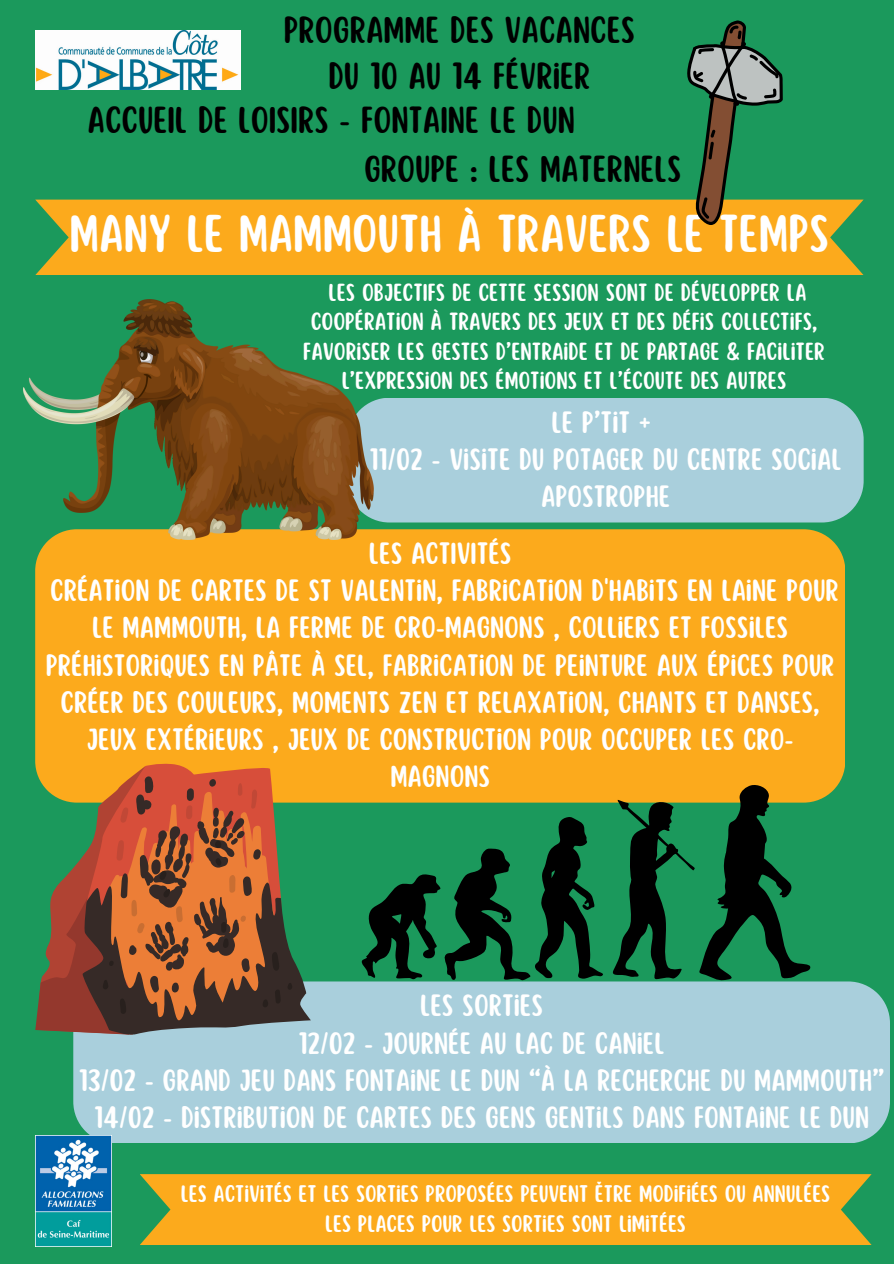
<style>
.page{position:relative;width:894px;height:1264px;background:#fff}
.page>*{position:absolute;margin:0;border:0;box-sizing:border-box;transform-origin:0 0}
.t1{font:46.5px "Scripter";color:#fff}
.t2{font:33px/46.2px "Scripter";color:#000;text-align:center}
.t3{font:27px/37.2px "Scripter";color:#fff;text-align:center}
.t4{font:21.6px/29.2px "Scripter";color:#fff;text-align:center}
.t5{font:21px "Scripter";color:#fff}
</style>
<div class="page">
<div style="left:0;top:0;width:893px;height:1263px;background:#1b995c"></div>
<div style="left:73px;top:981px;width:816px;height:162px;background:#a9cfdc"></div>
<div style="left:35px;top:529px;width:809px;height:273px;background:#fcaa1c"></div>
<div style="left:140px;top:1174px;width:731px;height:70px;background:#fcaa1c"></div>
<img style="left:35px;top:31px;width:205px;height:58px">
<img style="left:35px;top:1135px;width:77px;height:111px">
<div style="left:35px;top:199px;width:828px;height:76px;background:#fcaa1c"></div>
<div style="left:373px;top:398px;width:490px;height:124px;background:#a9cfdc"></div>
<img style="left:24px;top:299px;width:349px;height:240px">
<svg style="left:35px;top:766px;width:276px;height:270px"></svg>
<svg style="left:684px;top:20px;width:98px;height:205px"></svg>
<svg style="left:361px;top:817px;width:242px;height:164px"></svg>
<svg style="left:612px;top:783px;width:199px;height:197px"></svg>
<p class="t2" style="left:284px;top:8px;width:352px">PROGRAMME DES VACANCES<br>DU 10 AU 14 FÉVRIER</p>
<h4 class="t2" style="left:88px;top:99px;width:489px">ACCUEIL DE LOISIRS - FONTAINE LE DUN</h4>
<h4 class="t2" style="left:364px;top:147px;width:319px">GROUPE : LES MATERNELS</h4>
<h2 class="t1" style="left:69px;top:211px;width:761px">MANY LE MAMMOUTH À TRAVERS LE TEMPS</h2>
<p class="t4" style="left:303px;top:279px;width:523px">LES OBJECTIFS DE CETTE SESSION SONT DE DÉVELOPPER LA COOPÉRATION À TRAVERS DES JEUX ET DES DÉFIS COLLECTIFS, FAVORISER LES GESTES D’ENTRAIDE ET DE PARTAGE &amp; FACILITER L’EXPRESSION DES ÉMOTIONS ET L’ÉCOUTE DES AUTRES</p>
<h1 class="t3" style="left:369px;top:404px;width:473px">LE P’TIT +<br>11/02 - VISITE DU POTAGER DU CENTRE SOCIAL<br>APOSTROPHE</h1>
<p class="t3" style="left:46px;top:536px;width:794px">LES ACTIVITÉS<br>CRÉATION DE CARTES DE ST VALENTIN, FABRICATION D'HABITS EN LAINE POUR LE MAMMOUTH, LA FERME DE CRO-MAGNONS , COLLIERS ET FOSSILES PRÉHISTORIQUES EN PÂTE À SEL, FABRICATION DE PEINTURE AUX ÉPICES POUR CRÉER DES COULEURS, MOMENTS ZEN ET RELAXATION, CHANTS ET DANSES, JEUX EXTÉRIEURS , JEUX DE CONSTRUCTION POUR OCCUPER LES CRO-MAGNONS</p>
<h3 class="t3" style="left:79px;top:988px;width:807px">LES SORTIES<br>12/02 - JOURNÉE AU LAC DE CANIEL<br>13/02 - GRAND JEU DANS FONTAINE LE DUN “À LA RECHERCHE DU MAMMOUTH” 14/02 - DISTRIBUTION DE CARTES DES GENS GENTILS DANS FONTAINE LE DUN</h3>
<p class="t5" style="left:181px;top:1183px;width:650px">LES ACTIVITÉS ET LES SORTIES PROPOSÉES PEUVENT ÊTRE MODIFIÉES OU ANNULÉES</p>
<h2 class="t5" style="left:325px;top:1212px;width:362px">LES PLACES POUR LES SORTIES SONT LIMITÉES</h2>
</div>
